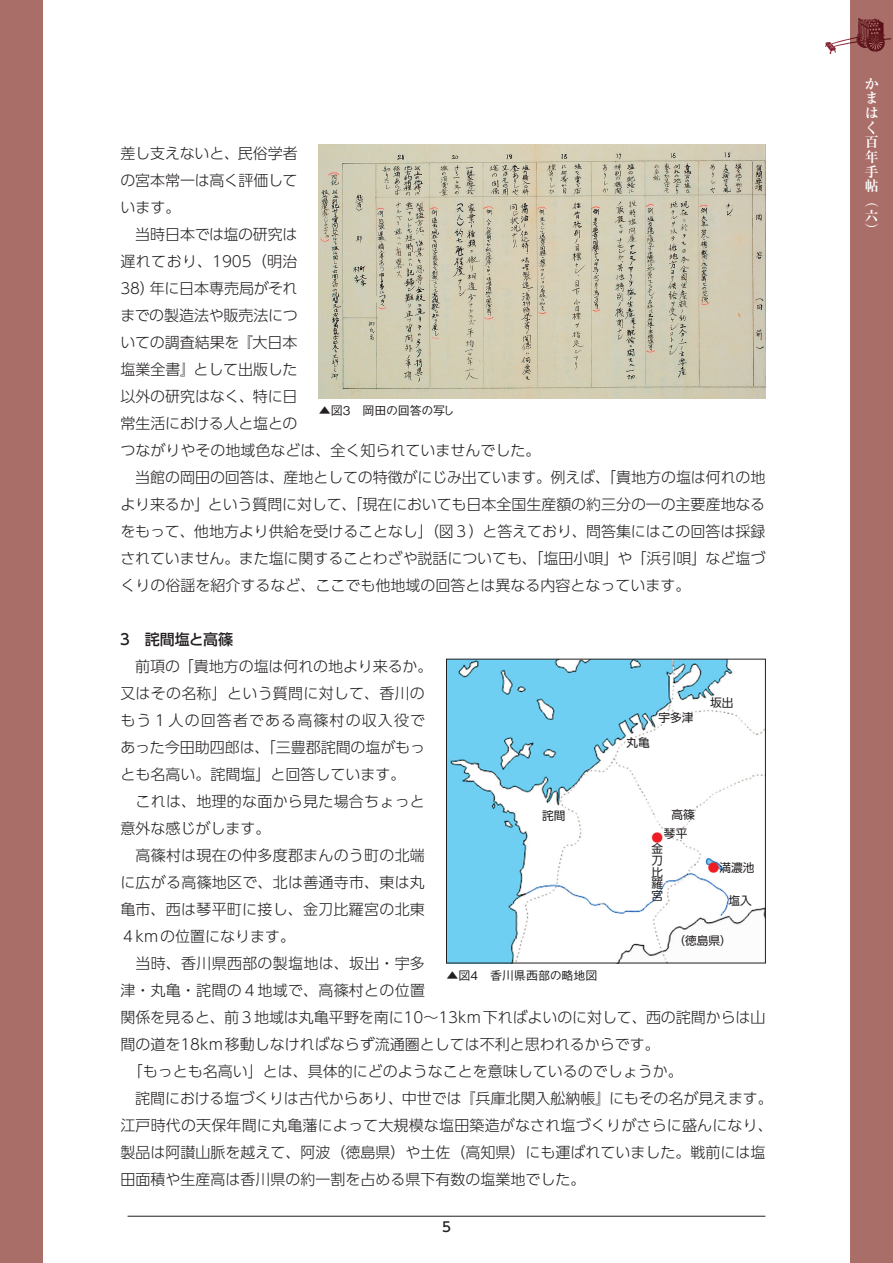
<style>
.page{position:relative;width:893px;height:1263px;background:#fff}
.page>*{position:absolute;margin:0;border:0;box-sizing:border-box;transform-origin:0 0}
.t1{font:300 15px/27px "UD Shin Go Pr 6";color:#231f20}
.t2{font:500 15px "UD Shin Go Pr 6";color:#231f20}
.t3{font:700 13.95px/14.7px "Ryumin Pr 6";color:#fff}
.t4{font:500 13.5px "UD Shin Go Pr 6";color:#231f20}
.t5{font:500 12px "Gothic BBB Pr 6";color:#231f20}
.t6{font:500 12px "Gothic BBB Pr 6";letter-spacing:-.03em;color:#231f20}
.t7{font:11.7px/11.7px "UD Shin Go Pr 6";color:#231f20}
.t8{font:11.7px "UD Shin Go Pr 6";color:#ee1d23}
.s1{color:#ee1d23}
</style>
<div class="page">
<div style="left:0;top:0;width:43px;height:1263px;background:#aa6e69"></div>
<div style="left:850px;top:0;width:43px;height:1263px;background:#aa6e69"></div>
<img style="left:825px;top:18px;width:66px;height:36px">
<img style="left:319px;top:145px;width:446px;height:253px">
<img style="left:448px;top:661px;width:316px;height:300px">
<div style="left:446px;top:659px;width:320px;height:304px;border:1px solid #231f20"></div>
<hr style="left:128px;top:1216px;width:637px;height:1px;background:#231f20">
<p class="t1" style="left:120px;top:139px;width:647px">差し支えないと、民俗学者<br>の宮本常一は高く評価して<br>います。<br>　当時日本では塩の研究は<br>遅れており、1905（明治<br>38）年に日本専売局がそれ<br>までの製造法や販売法につ<br>いての調査結果を『大日本<br>塩業全書』として出版した<br>以外の研究はなく、特に日<br>常生活における人と塩との<br>つながりやその地域色などは、全く知られていませんでした。<br>　当館の岡田の回答は、産地としての特徴がにじみ出ています。例えば、「貴地方の塩は何れの地より来るか」という質問に対して、「現在においても日本全国生産額の約三分の一の主要産地なるをもって、他地方より供給を受けることなし」（図３）と答えており、問答集にはこの回答は採録されていません。また塩に関することわざや説話についても、「塩田小唄」や「浜引唄」など塩づくりの俗謡を紹介するなど、ここでも他地域の回答とは異なる内容となっています。</p>
<p class="t2" style="left:118px;top:627px;width:117px">３　詫間塩と高篠</p>
<p class="t1" style="left:120px;top:652px;width:654px">　前項の「貴地方の塩は何れの地より来るか。<br>又はその名称」という質問に対して、香川の<br>もう１人の回答者である高篠村の収入役で<br>あった今田助四郎は、「三豊郡詫間の塩がもっ<br>とも名高い。詫間塩」と回答しています。<br>　これは、地理的な面から見た場合ちょっと<br>意外な感じがします。<br>　高篠村は現在の仲多度郡まんのう町の北端<br>に広がる高篠地区で、北は善通寺市、東は丸<br>亀市、西は琴平町に接し、金刀比羅宮の北東<br>４kmの位置になります。<br>　当時、香川県西部の製塩地は、坂出・宇多<br>津・丸亀・詫間の４地域で、高篠村との位置<br>関係を見ると、前３地域は丸亀平野を南に10～13km下ればよいのに対して、西の詫間からは山間の道を18km移動しなければならず流通圏としては不利と思われるからです。<br>　「もっとも名高い」とは、具体的にどのようなことを意味しているのでしょうか。<br>　詫間における塩づくりは古代からあり、中世では『兵庫北関入舩納帳』にもその名が見えます。江戸時代の天保年間に丸亀藩によって大規模な塩田築造がなされ塩づくりがさらに盛んになり、製品は阿讃山脈を越えて、阿波（徳島県）や土佐（高知県）にも運ばれていました。戦前には塩田面積や生産高は香川県の約一割を占める県下有数の塩業地でした。</p>
<p class="t6" style="left:319px;top:401px;width:137px">▲図3　岡田の回答の写し</p>
<p class="t7" style="left:710px;top:696px;width:25px">坂出</p>
<p class="t7" style="left:658px;top:712px;width:37px">宇多津</p>
<p class="t7" style="left:627px;top:736px;width:25px">丸亀</p>
<p class="t7" style="left:542px;top:809px;width:25px">詫間</p>
<p class="t7" style="left:664px;top:805px;width:32px;line-height:18.8px;text-indent:7px">高篠琴平</p>
<p class="t8" style="left:651px;top:828px;width:13px">●</p>
<p class="t7" style="left:651px;top:843px;width:13px;text-align:justify">金刀比羅宮</p>
<p class="t7" style="left:708px;top:861px;width:48px"><span class="s1">●</span>満濃池</p>
<p class="t7" style="left:728px;top:894px;width:25px">塩入</p>
<p class="t7" style="left:673px;top:934px;width:60px">（徳島県）</p>
<p class="t5" style="left:446px;top:966px;width:152px">▲図4　香川県西部の略地図</p>
<p class="t4" style="left:442px;top:1216px;width:10px">5</p>
<p class="t3" style="left:865px;top:76px;width:15px">かまはく百年手帖（六）</p>
</div>
